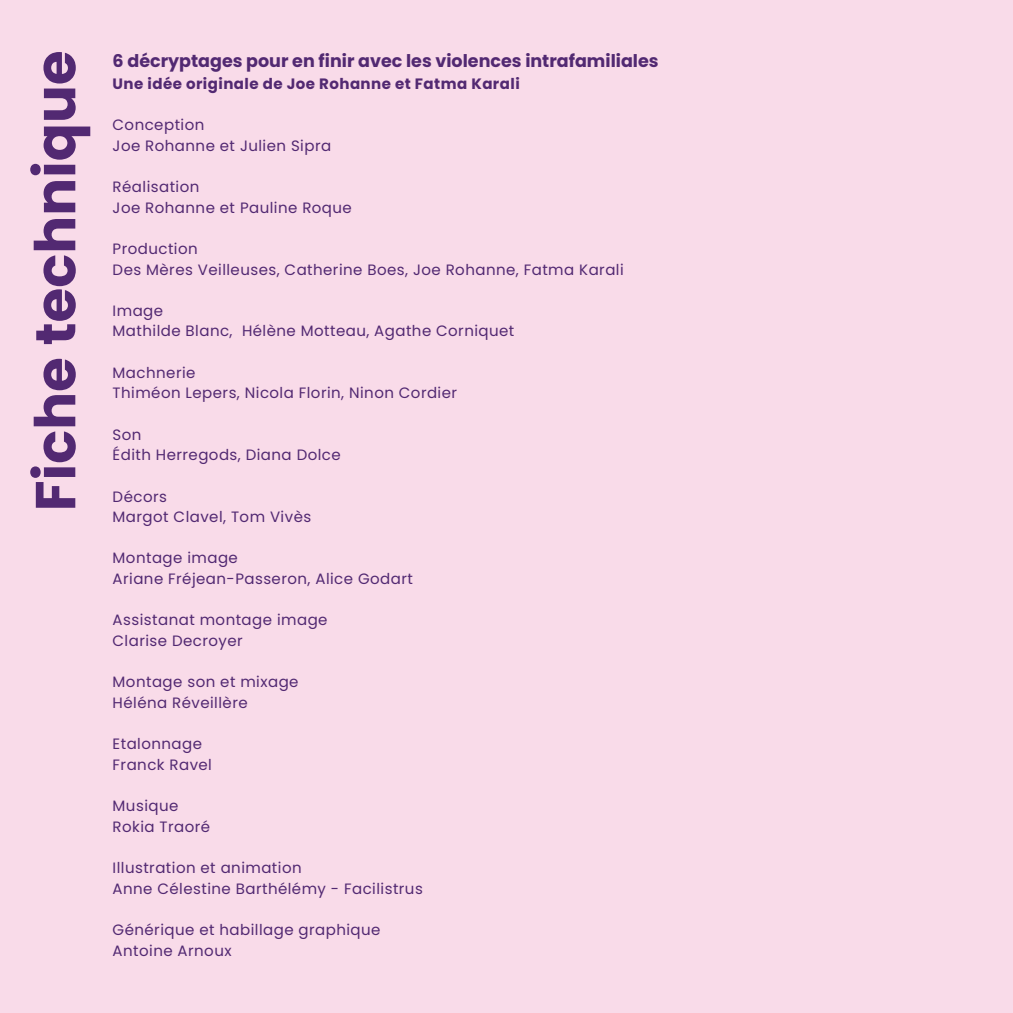
<style>
.page{position:relative;width:1013px;height:1013px;background:#fff}
.page>*{position:absolute;margin:0;border:0;box-sizing:border-box;transform-origin:0 0}
.t1{font:700 56.25px "Poppins";color:#522972}
.t2{font:700 17.5px "Poppins";color:#522972}
.t3{font:15px "Poppins";letter-spacing:.03em;color:#522972}
.t4{font:700 15px "Poppins";letter-spacing:.03em;color:#522972}
</style>
<div class="page">
<div style="left:0;top:0;width:1012px;height:1012px;background:#f9dbe9"></div>
<p class="t1" style="left:16px;top:511px;width:462px;rotate:-90deg">Fiche technique</p>
<p class="t2" style="left:113px;top:49px;width:547px">6 décryptages pour en finir avec les violences intrafamiliales</p>
<p class="t4" style="left:113px;top:73px;width:408px">Une idée originale de Joe Rohanne et Fatma Karali</p>
<p class="t3" style="left:113px;top:114px;width:93px">Conception</p>
<p class="t3" style="left:113px;top:135px;width:220px">Joe Rohanne et Julien Sipra</p>
<p class="t3" style="left:113px;top:176px;width:88px">Réalisation</p>
<p class="t3" style="left:113px;top:197px;width:241px">Joe Rohanne et Pauline Roque</p>
<p class="t3" style="left:113px;top:238px;width:87px">Production</p>
<p class="t3" style="left:113px;top:259px;width:512px">Des Mères Veilleuses, Catherine Boes, Joe Rohanne, Fatma Karali</p>
<p class="t3" style="left:113px;top:300px;width:52px">Image</p>
<p class="t3" style="left:113px;top:321px;width:403px">Mathilde Blanc, Hélène Motteau, Agathe Corniquet</p>
<p class="t3" style="left:113px;top:362px;width:84px">Machnerie</p>
<p class="t3" style="left:113px;top:382px;width:346px">Thiméon Lepers, Nicola Florin, Ninon Cordier</p>
<p class="t3" style="left:113px;top:424px;width:30px">Son</p>
<p class="t3" style="left:113px;top:444px;width:230px">Édith Herregods, Diana Dolce</p>
<p class="t3" style="left:113px;top:486px;width:56px">Décors</p>
<p class="t3" style="left:113px;top:506px;width:200px">Margot Clavel, Tom Vivès</p>
<p class="t3" style="left:113px;top:547px;width:127px">Montage image</p>
<p class="t3" style="left:113px;top:568px;width:302px">Ariane Fréjean-Passeron, Alice Godart</p>
<p class="t3" style="left:113px;top:609px;width:216px">Assistanat montage image</p>
<p class="t3" style="left:113px;top:630px;width:132px">Clarise Decroyer</p>
<p class="t3" style="left:113px;top:671px;width:187px">Montage son et mixage</p>
<p class="t3" style="left:113px;top:692px;width:137px">Héléna Réveillère</p>
<p class="t3" style="left:113px;top:733px;width:91px">Etalonnage</p>
<p class="t3" style="left:113px;top:754px;width:101px">Franck Ravel</p>
<p class="t3" style="left:113px;top:795px;width:67px">Musique</p>
<p class="t3" style="left:113px;top:816px;width:99px">Rokia Traoré</p>
<p class="t3" style="left:113px;top:857px;width:190px">Illustration et animation</p>
<p class="t3" style="left:113px;top:877px;width:312px">Anne Célestine Barthélémy - Facilistrus</p>
<p class="t3" style="left:113px;top:919px;width:269px">Générique et habillage graphique</p>
<p class="t3" style="left:113px;top:939px;width:120px">Antoine Arnoux</p>
</div>
